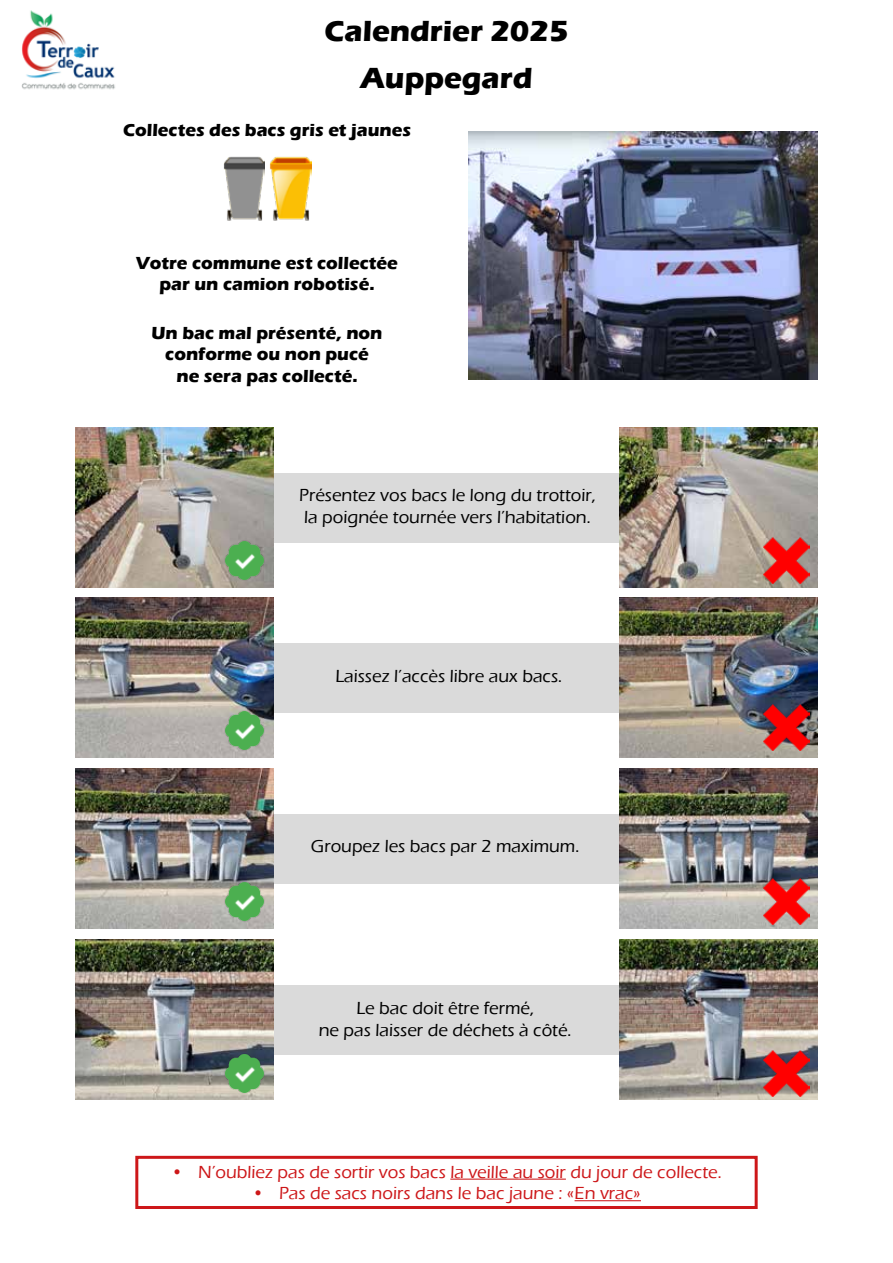
<style>
.page{position:relative;width:893px;height:1263px;background:#fff}
.page>*{position:absolute;margin:0;border:0;box-sizing:border-box;transform-origin:0 0}
.t1{font:700 30px/46.8px "Eras ITC";color:#000;text-align:center}
.t2{font:500 18px/21.6px "Eras ITC";color:#000}
.t3{font:700 18px/21.6px "Eras ITC";color:#000;text-align:center}
.t4{font:500 18px "Eras ITC";color:#cd1719}
</style>
<div class="page">
<img style="left:21px;top:10px;width:94px;height:80px">
<hr style="left:450px;top:1178px;width:116px;height:2px;background:#cd1719">
<hr style="left:575px;top:1200px;width:66px;height:1px;background:#cd1719">
<div style="left:135px;top:1156px;width:623px;height:53px;border:3px solid #cd1719"></div>
<img style="left:469px;top:131px;width:348px;height:249px">
<div style="left:264px;top:814px;width:363px;height:69px;background:#dadada"></div>
<div style="left:264px;top:985px;width:363px;height:69px;background:#dadada"></div>
<div style="left:265px;top:643px;width:363px;height:70px;background:#dadada"></div>
<div style="left:265px;top:473px;width:363px;height:70px;background:#dadada"></div>
<img style="left:76px;top:428px;width:197px;height:160px">
<img style="left:76px;top:598px;width:197px;height:160px">
<img style="left:76px;top:769px;width:197px;height:160px">
<img style="left:76px;top:939px;width:197px;height:161px">
<img style="left:620px;top:428px;width:197px;height:160px">
<img style="left:620px;top:598px;width:197px;height:160px">
<img style="left:620px;top:769px;width:197px;height:160px">
<img style="left:620px;top:939px;width:197px;height:161px">
<img style="left:222px;top:538px;width:46px;height:46px">
<img style="left:763px;top:538px;width:46px;height:46px">
<img style="left:763px;top:704px;width:46px;height:46px">
<img style="left:763px;top:878px;width:46px;height:46px">
<img style="left:763px;top:1050px;width:46px;height:47px">
<img style="left:222px;top:708px;width:46px;height:46px">
<img style="left:222px;top:878px;width:46px;height:46px">
<img style="left:222px;top:1050px;width:46px;height:47px">
<img style="left:223px;top:156px;width:41px;height:65px">
<img style="left:270px;top:156px;width:41px;height:65px">
<h1 class="t1" style="left:324px;top:8px;width:246px">Calendrier 2025<br>Auppegard</h1>
<p class="t3" style="left:123px;top:119px;width:290px">Collectes des bacs gris et jaunes</p>
<p class="t3" style="left:136px;top:252px;width:263px">Votre commune est collectée par un camion robotisé.</p>
<p class="t3" style="left:152px;top:322px;width:232px">Un bac mal présenté, non conforme ou non pucé ne sera pas collecté.</p>
<p class="t2" style="left:299px;top:484px;width:298px">Présentez vos bacs le long du trottoir, la poignée tournée vers l’habitation.</p>
<p class="t2" style="left:335px;top:665px;width:228px">Laissez l’accès libre aux bacs.</p>
<p class="t2" style="left:311px;top:835px;width:270px">Groupez les bacs par 2 maximum.</p>
<p class="t2" style="left:319px;top:997px;width:254px;text-align:center">Le bac doit être fermé,<br>ne pas laisser de déchets à côté.</p>
<p class="t4" style="left:171px;top:1162px;width:552px">• N’oubliez pas de sortir vos bacs la veille au soir du jour de collecte.</p>
<p class="t4" style="left:252px;top:1183px;width:390px">• Pas de sacs noirs dans le bac jaune : «En vrac»</p>
</div>
